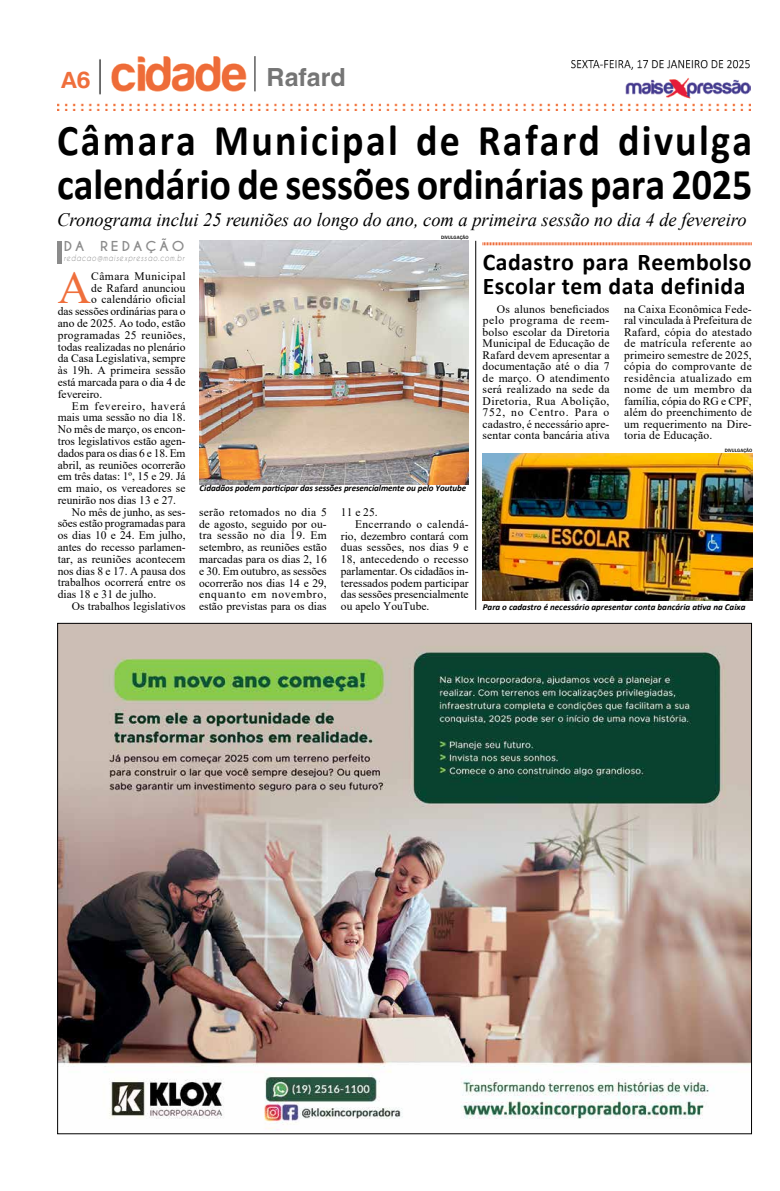
<style>
.page{position:relative;width:780px;height:1191px;background:#fff}
.page>*{position:absolute;margin:0;border:0;box-sizing:border-box;transform-origin:0 0}
.t1{font:46.2px "Times New Roman";color:#ef6f3c}
.t2{font:700 44px/44px "Calibri";letter-spacing:-.005em;color:#000;scale:.91 1}
.t3{font:700 25px "Helvetica";color:#757575}
.t4{font:700 24px/24px "Calibri";letter-spacing:.02em;color:#000}
.t5{font:24px "Harabara";color:#ef6f3c}
.t6{font:italic 19px "Times New Roman";color:#000}
.t7{font:700 12.9px "Caviar Dreams";letter-spacing:.22em;color:#8b8b8b;scale:1.07 1}
.t8{font:11.5px/11.5px "Times New Roman";color:#000;text-align:justify}
.t9{font:11.5px "Times New Roman";letter-spacing:.025em;color:#000}
.t10{font:11.5px "Times New Roman";letter-spacing:.03em;color:#000}
.t11{font:11.5px "Times New Roman";letter-spacing:.065em;color:#000}
.t12{font:11.5px "Times New Roman";letter-spacing:.04em;color:#000}
.t13{font:italic 700 9px "Calibri";letter-spacing:-.01em;color:#000}
.t14{font:italic 8.3px "Caviar Dreams";letter-spacing:.11em;color:#8b8b8b;scale:.83 1}
.t15{font:500 4.9px "Franklin Gothic";color:#000}
</style>
<div class="page">
<img style="left:57px;top:57px;width:693px;height:54px">
<img style="left:571px;top:60px;width:178px;height:9px">
<img style="left:59px;top:625px;width:691px;height:505px">
<img style="left:200px;top:241px;width:268px;height:244px">
<hr style="left:57px;top:241px;width:4px;height:23px;background:#8b8b8b">
<svg style="left:482px;top:242px;width:270px;height:3px"></svg>
<hr style="left:475px;top:241px;width:1px;height:369px;background:#000">
<img style="left:483px;top:453px;width:269px;height:147px">
<h3 class="t5" style="left:61px;top:68px;width:31px">A6</h3>
<h3 class="t3" style="left:266px;top:62px;width:81px">Rafard</h3>
<h2 class="t2" style="left:57px;top:118px;width:765px">Câmara Municipal de Rafard divulga calendário de sessões ordinárias para 2025</h2>
<h3 class="t6" style="left:57px;top:206px;width:690px">Cronograma inclui 25 reuniões ao longo do ano, com a primeira sessão no dia 4 de fevereiro</h3>
<p class="t15" style="left:441px;top:235px;width:29px">DIVULGAÇÃO</p>
<p class="t7" style="left:64px;top:238px;width:114px">DA REDAÇÃO</p>
<p class="t14" style="left:64px;top:253px;width:147px">redacao@maisexpressao.com.br</p>
<h1 class="t1" style="left:58px;top:255px;width:35px">A</h1>
<p class="t12" style="left:91px;top:268px;width:96px">Câmara Municipal</p>
<h3 class="t4" style="left:483px;top:250px;width:270px">Cadastro para Reembolso<br>Escolar tem data definida</h3>
<p class="t8" style="left:482px;top:303px;width:128px;text-indent:14px">Os alunos beneficiados pelo programa de reem&shy;bolso escolar da Diretoria Municipal de Educação de Rafard devem apresentar a documentação até o dia 7 de março. O atendimento será realizado na sede da Diretoria, Rua Abolição, 752, no Centro. Para o cadastro, é necessário apre&shy;sentar conta bancária ativa</p>
<p class="t8" style="left:624px;top:303px;width:129px">na Caixa Econômica Fede&shy;ral vinculada à Prefeitura de Rafard, cópia do atestado de matrícula referente ao primeiro semestre de 2025, cópia do comprovante de residência atualizado em nome de um membro da família, cópia do RG e CPF, além do preenchimento de um requerimento na Dire&shy;toria de Educação.</p>
<p class="t15" style="left:724px;top:447px;width:29px">DIVULGAÇÃO</p>
<p class="t8" style="left:91px;top:282px;width:96px">de Rafard anunciou</p>
<p class="t8" style="left:91px;top:293px;width:96px">o calendário oficial</p>
<p class="t8" style="left:58px;top:305px;width:129px">das sessões ordinárias para o</p>
<p class="t8" style="left:58px;top:317px;width:129px">ano de 2025. Ao todo, estão</p>
<p class="t9" style="left:58px;top:327px;width:129px">programadas 25 reuniões,</p>
<p class="t8" style="left:58px;top:341px;width:129px">todas realizadas no plenário</p>
<p class="t8" style="left:58px;top:352px;width:129px">da Casa Legislativa, sempre</p>
<p class="t8" style="left:58px;top:364px;width:129px">às 19h. A primeira sessão</p>
<p class="t8" style="left:58px;top:376px;width:129px">está marcada para o dia 4 de</p>
<p class="t8" style="left:58px;top:388px;width:46px">fevereiro.</p>
<p class="t11" style="left:72px;top:397px;width:115px">Em fevereiro, haverá</p>
<p class="t8" style="left:58px;top:411px;width:129px">mais uma sessão no dia 18.</p>
<p class="t8" style="left:58px;top:423px;width:129px">No mês de março, os encon-</p>
<p class="t8" style="left:58px;top:435px;width:129px">tros legislativos estão agen-</p>
<p class="t8" style="left:58px;top:447px;width:129px">dados para os dias 6 e 18. Em</p>
<p class="t8" style="left:58px;top:458px;width:129px">abril, as reuniões ocorrerão</p>
<p class="t8" style="left:58px;top:470px;width:129px">em três datas: 1º, 15 e 29. Já</p>
<p class="t8" style="left:58px;top:482px;width:129px">em maio, os vereadores se</p>
<p class="t8" style="left:58px;top:494px;width:120px">reunirão nos dias 13 e 27.</p>
<p class="t8" style="left:72px;top:506px;width:115px">No mês de junho, as ses-</p>
<p class="t8" style="left:58px;top:517px;width:129px">sões estão programadas para</p>
<p class="t8" style="left:58px;top:529px;width:129px">os dias 10 e 24. Em julho,</p>
<p class="t8" style="left:58px;top:541px;width:129px">antes do recesso parlamen-</p>
<p class="t8" style="left:58px;top:553px;width:129px">tar, as reuniões acontecem</p>
<p class="t8" style="left:58px;top:564px;width:129px">nos dias 8 e 17. A pausa dos</p>
<p class="t8" style="left:58px;top:576px;width:129px">trabalhos ocorrerá entre os</p>
<p class="t8" style="left:58px;top:588px;width:100px">dias 18 e 31 de julho.</p>
<p class="t8" style="left:72px;top:600px;width:115px">Os trabalhos legislativos</p>
<p class="t13" style="left:200px;top:482px;width:268px">Cidadãos podem participar das sessões presencialmente ou pelo Youtube</p>
<p class="t8" style="left:199px;top:506px;width:129px;line-height:11.8px">serão retomados no dia 5 de agosto, seguido por ou&shy;tra sessão no dia 19. Em setembro, as reuniões estão marcadas para os dias 2, 16 e 30. Em outubro, as sessões ocorrerão nos dias 14 e 29, enquanto em novembro, estão previstas para os dias</p>
<p class="t8" style="left:341px;top:506px;width:38px">11 e 25.</p>
<p class="t10" style="left:355px;top:516px;width:115px">Encerrando o calendá-</p>
<p class="t8" style="left:341px;top:529px;width:129px">rio, dezembro contará com</p>
<p class="t8" style="left:341px;top:541px;width:129px">duas sessões, nos dias 9 e</p>
<p class="t8" style="left:341px;top:553px;width:129px">18, antecedendo o recesso</p>
<p class="t8" style="left:341px;top:565px;width:129px">parlamentar. Os cidadãos in-</p>
<p class="t8" style="left:341px;top:576px;width:129px">teressados podem participar</p>
<p class="t8" style="left:341px;top:588px;width:129px">das sessões presencialmente</p>
<p class="t8" style="left:341px;top:600px;width:90px">ou apelo YouTube.</p>
<p class="t13" style="left:483px;top:600px;width:264px">Para o cadastro é necessário apresentar conta bancária ativa na Caixa</p>
</div>
